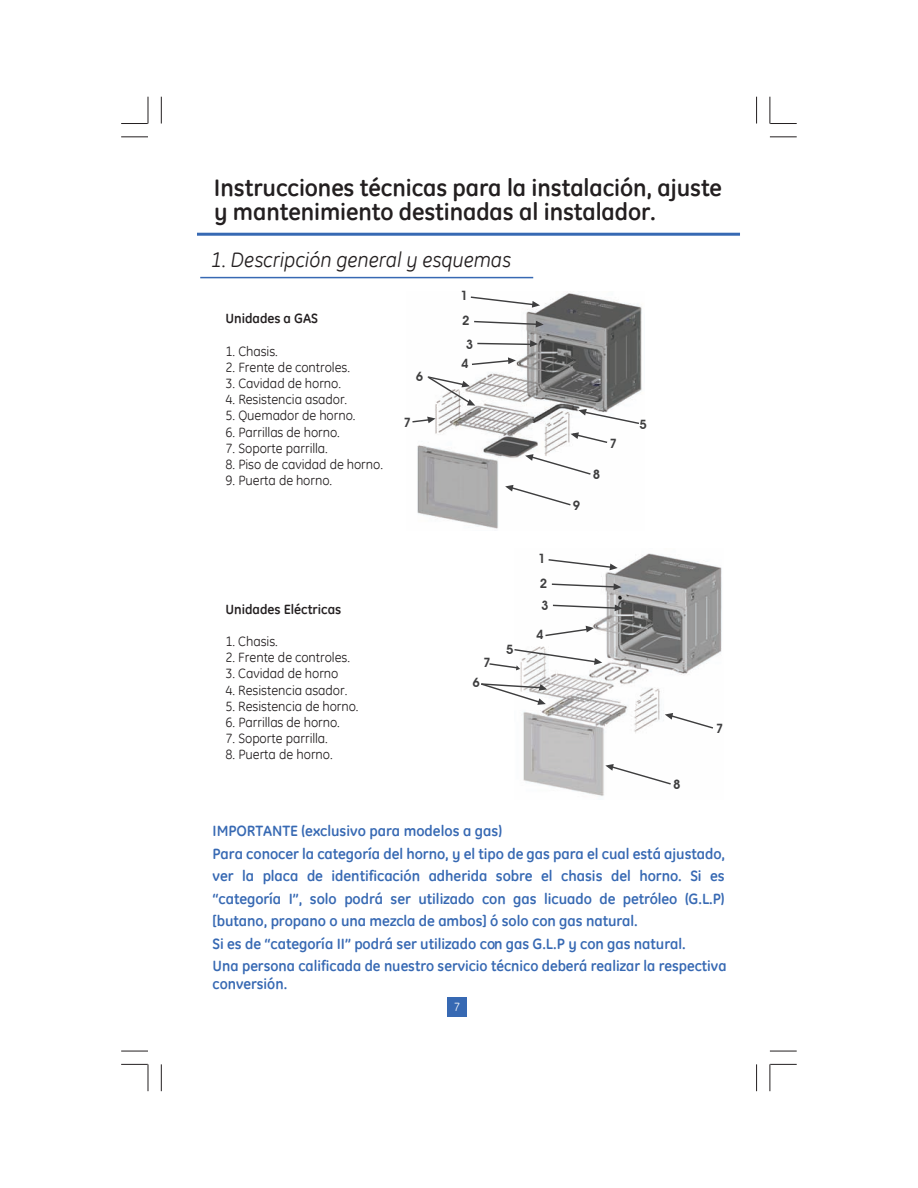
<style>
.page{position:relative;width:918px;height:1188px;background:#fff}
.page>*{position:absolute;margin:0;border:0;box-sizing:border-box;transform-origin:0 0}
.t1{font:700 24px/24px "GE Inspira";letter-spacing:-.005em;color:#231f20}
.t2{font:italic 21px "GE Inspira";letter-spacing:-.005em;color:#231f20}
.t3{font:700 15px/22.5px "GE Inspira";letter-spacing:-.005em;color:#3769b3}
.t4{font:13.5px "GE Inspira";letter-spacing:-.005em;color:#231f20}
.t5{font:700 13.5px "GE Inspira";letter-spacing:-.005em;color:#231f20}
.t6{font:600 12.9px/25px "Avant Garde IT Cby BT";color:#3e3e3f}
.t7{font:12px "GE Inspira";color:#fff}
</style>
<div class="page">
<img style="left:516px;top:553px;width:206px;height:243px">
<img style="left:417px;top:293px;width:225px;height:236px">
<hr style="left:197px;top:233px;width:543px;height:3px;background:#3769b3">
<hr style="left:200px;top:277px;width:333px;height:1px;background:#3769b3">
<svg style="left:469px;top:296px;width:71px;height:12px"></svg>
<svg style="left:473px;top:320px;width:71px;height:7px"></svg>
<svg style="left:476px;top:340px;width:62px;height:7px"></svg>
<svg style="left:470px;top:357px;width:46px;height:9px"></svg>
<svg style="left:578px;top:409px;width:63px;height:16px"></svg>
<svg style="left:426px;top:375px;width:49px;height:31px"></svg>
<svg style="left:412px;top:417px;width:24px;height:6px"></svg>
<svg style="left:571px;top:432px;width:38px;height:12px"></svg>
<svg style="left:525px;top:454px;width:67px;height:22px"></svg>
<svg style="left:505px;top:485px;width:67px;height:22px"></svg>
<svg style="left:547px;top:558px;width:71px;height:12px"></svg>
<svg style="left:550px;top:583px;width:71px;height:7px"></svg>
<svg style="left:551px;top:604px;width:72px;height:7px"></svg>
<svg style="left:544px;top:626px;width:50px;height:11px"></svg>
<svg style="left:481px;top:682px;width:66px;height:23px"></svg>
<svg style="left:489px;top:648px;width:113px;height:22px"></svg>
<svg style="left:665px;top:713px;width:50px;height:17px"></svg>
<svg style="left:605px;top:764px;width:67px;height:22px"></svg>
<svg style="left:770px;top:136px;width:27px;height:2px"></svg>
<svg style="left:770px;top:1051px;width:27px;height:1px"></svg>
<svg style="left:121px;top:136px;width:27px;height:2px"></svg>
<svg style="left:121px;top:1051px;width:27px;height:1px"></svg>
<svg style="left:756px;top:97px;width:1px;height:27px"></svg>
<svg style="left:769px;top:97px;width:28px;height:27px"></svg>
<svg style="left:756px;top:1064px;width:1px;height:27px"></svg>
<svg style="left:769px;top:1064px;width:28px;height:27px"></svg>
<svg style="left:161px;top:97px;width:1px;height:27px"></svg>
<svg style="left:121px;top:97px;width:28px;height:27px"></svg>
<svg style="left:161px;top:1064px;width:1px;height:27px"></svg>
<svg style="left:121px;top:1064px;width:28px;height:27px"></svg>
<div style="left:448px;top:998px;width:19px;height:19px;background:#3769b3"></div>
<h1 class="t1" style="left:214px;top:176px;width:510px">Instrucciones técnicas para la instalación, ajuste y mantenimiento destinadas al instalador.</h1>
<h2 class="t2" style="left:211px;top:247px;width:302px">1. Descripción general y esquemas</h2>
<p class="t5" style="left:226px;top:310px;width:94px">Unidades a GAS</p>
<p class="t4" style="left:226px;top:342px;width:54px">1. Chasis.</p>
<p class="t4" style="left:226px;top:358px;width:126px">2. Frente de controles.</p>
<p class="t4" style="left:226px;top:375px;width:117px">3. Cavidad de horno.</p>
<p class="t4" style="left:226px;top:391px;width:123px">4. Resistencia asador.</p>
<p class="t4" style="left:226px;top:407px;width:132px">5. Quemador de horno.</p>
<p class="t4" style="left:226px;top:423px;width:116px">6. Parrillas de horno.</p>
<p class="t4" style="left:226px;top:439px;width:104px">7. Soporte parrilla.</p>
<p class="t4" style="left:226px;top:456px;width:159px">8. Piso de cavidad de horno.</p>
<p class="t4" style="left:225px;top:472px;width:108px">9. Puerta de horno.</p>
<p class="t6" style="left:416px;top:364px;width:9px">6</p>
<p class="t6" style="left:404px;top:409px;width:9px">7</p>
<p class="t5" style="left:225px;top:600px;width:117px">Unidades Eléctricas</p>
<p class="t4" style="left:225px;top:633px;width:54px">1. Chasis.</p>
<p class="t4" style="left:225px;top:649px;width:126px">2. Frente de controles.</p>
<p class="t4" style="left:225px;top:665px;width:114px">3. Cavidad de horno</p>
<p class="t4" style="left:225px;top:681px;width:123px">4. Resistencia asador.</p>
<p class="t4" style="left:225px;top:697px;width:135px">5. Resistencia de horno.</p>
<p class="t4" style="left:225px;top:714px;width:116px">6. Parrillas de horno.</p>
<p class="t4" style="left:225px;top:730px;width:104px">7. Soporte parrilla.</p>
<p class="t4" style="left:225px;top:746px;width:109px">8. Puerta de horno.</p>
<p class="t6" style="left:460px;top:283px;width:11px">1<br>2</p>
<p class="t6" style="left:461px;top:335px;width:14px;line-height:18.9px;text-align:center">3<br>4</p>
<p class="t6" style="left:483px;top:650px;width:9px">7</p>
<p class="t6" style="left:473px;top:670px;width:9px">6</p>
<p class="t6" style="left:506px;top:637px;width:9px">5</p>
<p class="t6" style="left:538px;top:546px;width:11px">1<br>2</p>
<p class="t6" style="left:541px;top:593px;width:9px">3</p>
<p class="t6" style="left:536px;top:622px;width:9px">4</p>
<p class="t6" style="left:573px;top:493px;width:9px">9</p>
<p class="t6" style="left:593px;top:462px;width:9px">8</p>
<p class="t6" style="left:610px;top:431px;width:9px">7</p>
<p class="t6" style="left:639px;top:412px;width:9px">5</p>
<p class="t6" style="left:673px;top:772px;width:9px">8</p>
<p class="t6" style="left:716px;top:716px;width:9px">7</p>
<p class="t3" style="left:213px;top:819px;width:516px">IMPORTANTE (exclusivo para modelos a gas)<br>Para conocer la categoría del horno, y el tipo de gas para el cual está ajustado, ver la placa de identificación adherida sobre el chasis del horno. Si es “categoría I”, solo podrá ser utilizado con gas licuado de petróleo (G.L.P) [butano, propano o una mezcla de ambos] ó solo con gas natural.<br>Si es de “categoría II” podrá ser utilizado con gas G.L.P y con gas natural.<br>Una persona calificada de nuestro servicio técnico deberá realizar la respectiva</p>
<p class="t3" style="left:213px;top:972px;width:76px">conversión.</p>
<p class="t7" style="left:454px;top:999px;width:8px">7</p>
</div>
